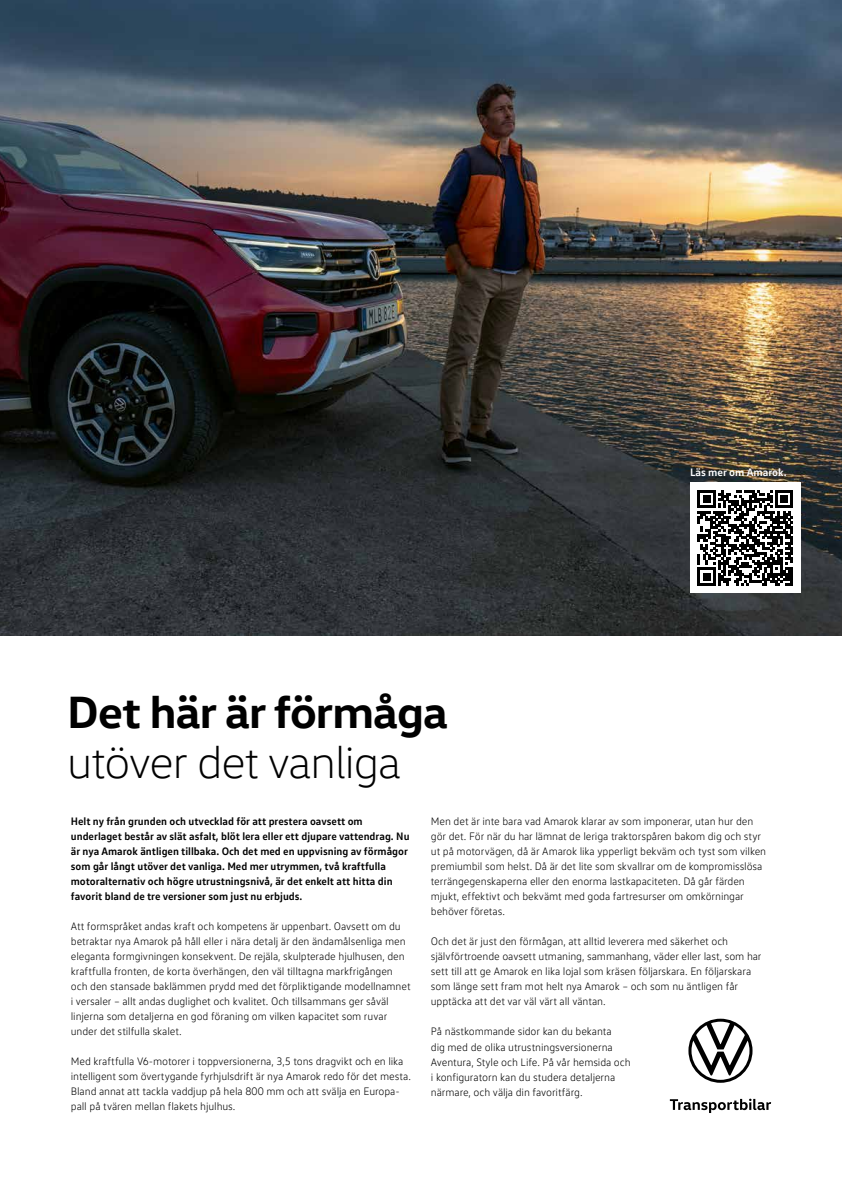
<style>
.page{position:relative;width:842px;height:1191px;background:#fff}
.page>*{position:absolute;margin:0;border:0;box-sizing:border-box;transform-origin:0 0}
.t1{font:300 46px "VW Head";letter-spacing:-.02em;color:#000}
.t2{font:700 46px "VW Head";letter-spacing:-.02em;color:#000}
.t3{font:300 11px/15px "VW Text";letter-spacing:-.01em;color:#000}
.t4{font:700 11px/15px "VW Text";color:#000}
.t5{font:700 11px "VW Text";letter-spacing:-.005em;color:#fff}
</style>
<div class="page">
<img style="left:0;top:0;width:842px;height:635px">
<div style="left:690px;top:482px;width:111px;height:111px;background:#fff"></div>
<svg style="left:698px;top:490px;width:95px;height:95px"></svg>
<svg style="left:688px;top:1018px;width:64px;height:64px"></svg>
<svg style="left:670px;top:1098px;width:101px;height:15px"></svg>
<p class="t5" style="left:690px;top:464px;width:98px">Läs mer om Amarok.</p>
<h1 class="t2" style="left:67px;top:682px;width:382px">Det här är förmåga</h1>
<h1 class="t1" style="left:67px;top:735px;width:335px">utöver det vanliga</h1>
<p class="t4" style="left:71px;top:813px;width:340px">Helt ny från grunden och utvecklad för att prestera oavsett om underlaget består av slät asfalt, blöt lera eller ett djupare vattendrag. Nu är nya Amarok äntligen tillbaka. Och det med en uppvisning av förmågor som går långt utöver det vanliga. Med mer utrymmen, två kraftfulla motoralternativ och högre utrustningsnivå, är det enkelt att hitta din favorit bland de tre versioner som just nu erbjuds.</p>
<p class="t3" style="left:71px;top:919px;width:341px">Att formspråket andas kraft och kompetens är uppenbart. Oavsett om du betraktar nya Amarok på håll eller i nära detalj är den ändamålsenliga men eleganta formgivningen konsekvent. De rejäla, skulpterade hjulhusen, den kraftfulla fronten, de korta överhängen, den väl tilltagna markfrigången och den stansade baklämmen prydd med det förpliktigande modellnamnet i versaler – allt andas duglighet och kvalitet. Och tillsammans ger såväl linjerna som detaljerna en god föraning om vilken kapacitet som ruvar under det stilfulla skalet.</p>
<p class="t3" style="left:71px;top:1054px;width:342px">Med kraftfulla V6-motorer i toppversionerna, 3,5 tons dragvikt och en lika intelligent som övertygande fyrhjulsdrift är nya Amarok redo för det mesta.<br>Bland annat att tackla vaddjup på hela 800 mm och att svälja en Europa&shy;pall på tvären mellan flakets hjulhus.</p>
<p class="t3" style="left:431px;top:814px;width:337px">Men det är inte bara vad Amarok klarar av som imponerar, utan hur den gör det. För när du har lämnat de leriga traktorspåren bakom dig och styr ut på motorvägen, då är Amarok lika ypperligt bekväm och tyst som vilken premiumbil som helst. Då är det lite som skvallrar om de kompromisslösa terrängegenskaperna eller den enorma lastkapaciteten. Då går färden mjukt, effektivt och bekvämt med goda fartresurser om omkörningar behöver företas.</p>
<p class="t3" style="left:431px;top:934px;width:332px">Och det är just den förmågan, att alltid leverera med säkerhet och självförtroende oavsett utmaning, sammanhang, väder eller last, som har sett till att ge Amarok en lika lojal som kräsen följarskara. En följarskara som länge sett fram mot helt nya Amarok – och som nu äntligen får upptäcka att det var väl värt all väntan.</p>
<p class="t3" style="left:431px;top:1024px;width:201px">På nästkommande sidor kan du bekanta<br>dig med de olika utrustningsversionerna Aventura, Style och Life. På vår hemsida och i konfiguratorn kan du studera detaljerna närmare, och välja din favoritfärg.</p>
</div>
